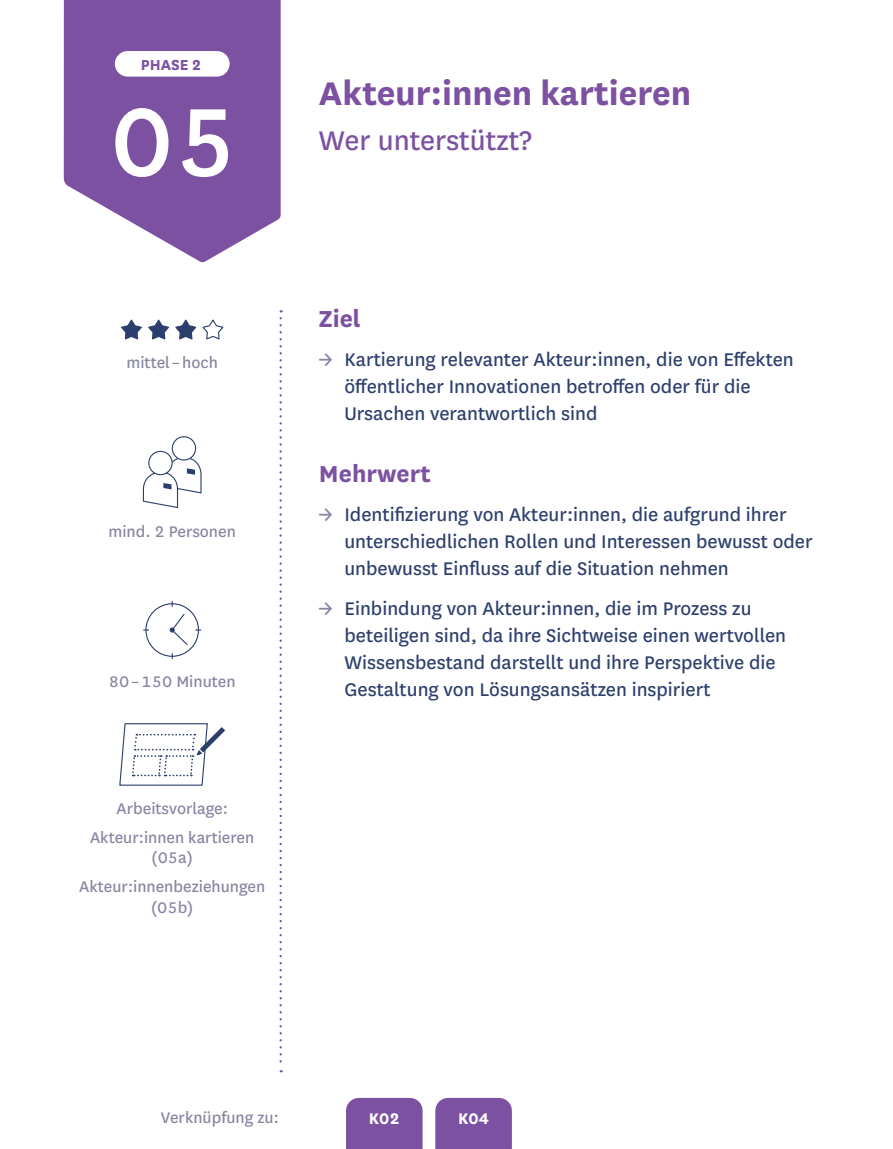
<style>
.page{position:relative;width:893px;height:1149px;background:#fff}
.page>*{position:absolute;margin:0;border:0;box-sizing:border-box;transform-origin:0 0}
.t1{font:500 112.5px "National";color:#fff}
.t2{font:700 38.25px "National";color:#7c51a1}
.t3{font:31.5px "National";color:#7c51a1}
.t4{font:700 27px "National";color:#7c51a1}
.t5{font:21.38px/27px "National";color:#2d3f6c}
.t6{font:18px/28.3px "National";color:#8685a3;text-align:center}
.t7{font:700 18px "National";color:#fff}
.t8{font:700 16.88px "National";color:#7c51a1}
.s1{color:#8685a3}
</style>
<div class="page">
<svg style="left:64px;top:0;width:217px;height:263px;fill:#7c51a1"></svg>
<div style="left:115px;top:51px;width:115px;height:26px;background:#fff;border-radius:13px"></div>
<svg style="left:121px;top:319px;width:103px;height:21px"></svg>
<div style="left:172px;top:436px;width:24px;height:24px;border:1px solid #2c3f6c;border-radius:50%"></div>
<svg style="left:143px;top:457px;width:59px;height:51px"></svg>
<div style="left:149px;top:451px;width:23px;height:23px;background:#fff;border-radius:50%"></div>
<div style="left:148px;top:450px;width:25px;height:25px;border:1px solid #2c3f6c;border-radius:50%"></div>
<div style="left:145px;top:603px;width:54px;height:53px;border:1px solid #2c3f6c;border-radius:50%"></div>
<svg style="left:170px;top:613px;width:18px;height:32px"></svg>
<svg style="left:119px;top:723px;width:106px;height:62px"></svg>
<div style="left:435px;top:1097px;width:77px;height:51px;background:#7c51a1"></div>
<div style="left:346px;top:1097px;width:77px;height:51px;background:#7c51a1"></div>
<svg style="left:280px;top:318px;width:2px;height:753px"></svg>
<p class="t8" style="left:141px;top:53px;width:61px">PHASE 2</p>
<h1 class="t1" style="left:110px;top:65px;width:130px">05</h1>
<p class="t6" style="left:127px;top:347px;width:93px">mittel – hoch</p>
<p class="t6" style="left:109px;top:516px;width:129px">mind. 2 Personen</p>
<p class="t6" style="left:109px;top:666px;width:128px">80 – 150 Minuten</p>
<p class="t6" style="left:90px;top:793px;width:166px">Arbeitsvorlage:<br>Akteur:innen kartieren</p>
<p class="t6" style="left:79px;top:842px;width:187px">(05a)<br>Akteur:innenbeziehungen</p>
<p class="t6" style="left:151px;top:891px;width:44px">(05b)</p>
<h2 class="t2" style="left:319px;top:66px;width:374px">Akteur:innen kartieren</h2>
<h3 class="t3" style="left:319px;top:119px;width:214px">Wer unterstützt?</h3>
<p class="t4" style="left:319px;top:299px;width:43px">Ziel</p>
<p class="t5" style="left:344px;top:345px;width:451px;text-indent:-26px"><span class="s1">→</span> Kartierung relevanter Akteur:innen, die von Effekten öffentlicher Innovationen betroffen oder für die<br>Ursachen verantwortlich sind</p>
<p class="t4" style="left:319px;top:454px;width:113px">Mehrwert</p>
<p class="t5" style="left:344px;top:500px;width:470px;text-indent:-26px"><span class="s1">→</span> Identifizierung von Akteur:innen, die aufgrund ihrer unterschiedlichen Rollen und Interessen bewusst oder unbewusst Einfluss auf die Situation nehmen</p>
<p class="t5" style="left:344px;top:594px;width:443px;text-indent:-26px"><span class="s1">→</span> Einbindung von Akteur:innen, die im Prozess zu beteiligen sind, da ihre Sichtweise einen wertvollen Wissensbestand darstellt und ihre Perspektive die Gestaltung von Lösungsansätzen inspiriert</p>
<p class="t6" style="left:161px;top:1101px;width:119px">Verknüpfung zu:</p>
<p class="t7" style="left:369px;top:1105px;width:32px">K02</p>
<p class="t7" style="left:458px;top:1105px;width:32px">K04</p>
</div>
